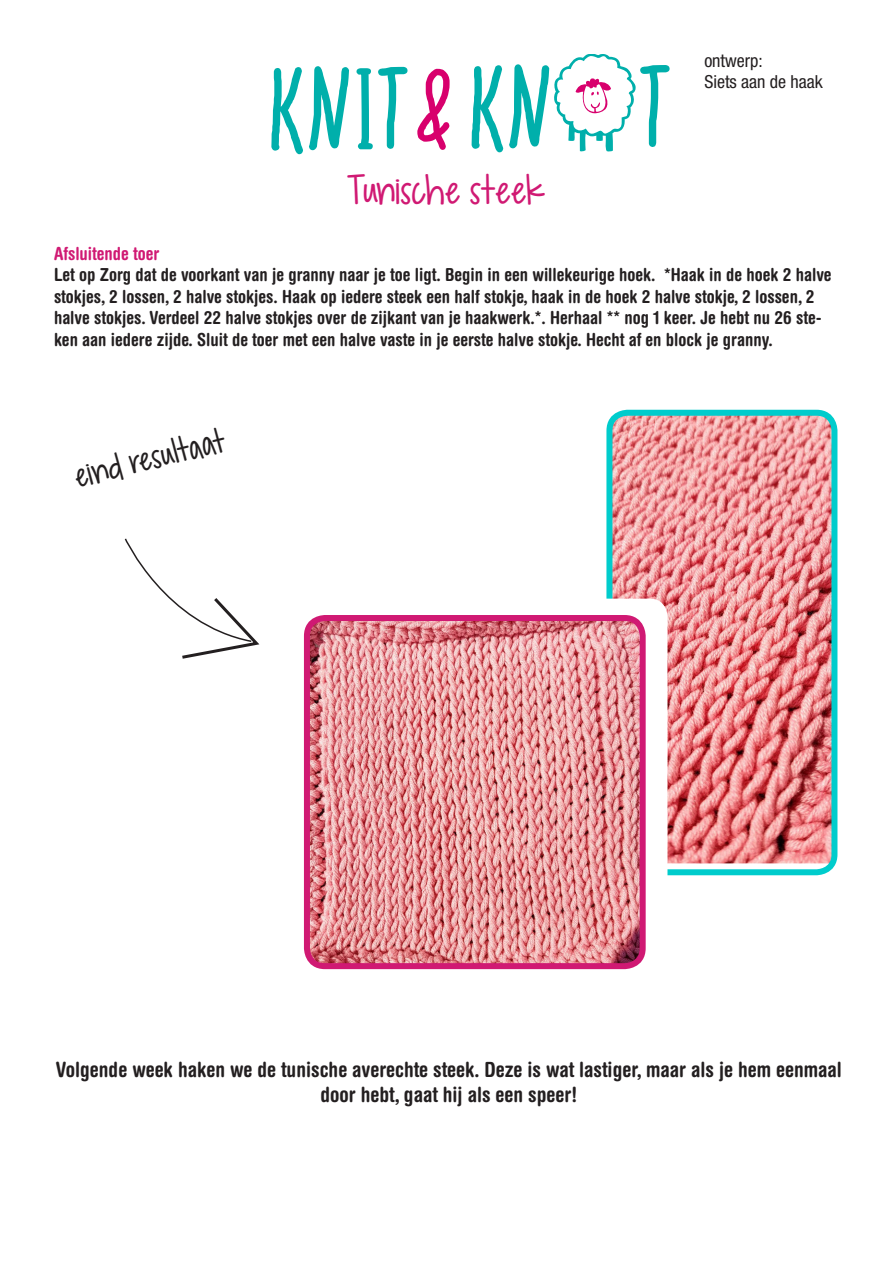
<style>
.page{position:relative;width:893px;height:1263px;background:#fff}
.page>*{position:absolute;margin:0;border:0;box-sizing:border-box;transform-origin:0 0}
.t1{font:30px "KG Dropsof Jupiter";color:#d01973}
.t2{font:25.5px "KG Dropsof Jupiter";color:#231f20}
.t3{font:700 condensed 21px/25.2px "Helvetica Rounded LT Std";color:#231f20;text-align:center}
.t4{font:700 condensed 18px/21.6px "Helvetica Rounded LT Std";color:#231f20}
.t5{font:condensed 18px "Helvetica Neue LT Std";color:#231f20}
.t6{font:700 condensed 18px "Helvetica Rounded LT Std";color:#d01973}
</style>
<div class="page">
<svg style="left:271px;top:67px;width:32px;height:87px"></svg>
<svg style="left:309px;top:66px;width:40px;height:84px"></svg>
<svg style="left:356px;top:67px;width:51px;height:82px"></svg>
<svg style="left:417px;top:69px;width:33px;height:81px"></svg>
<svg style="left:472px;top:65px;width:31px;height:87px"></svg>
<svg style="left:509px;top:54px;width:161px;height:98px"></svg>
<img style="left:613px;top:417px;width:217px;height:446px">
<div style="left:606px;top:410px;width:231px;height:465px;border:6px solid #0cc;border-radius:18px"></div>
<div style="left:538px;top:599px;width:129px;height:374px;background:#fff;border-radius:18px"></div>
<svg style="left:124px;top:538px;width:136px;height:121px"></svg>
<img style="left:311px;top:622px;width:328px;height:340px">
<div style="left:304px;top:615px;width:342px;height:354px;border:6px solid #d01973;border-radius:18px"></div>
<p class="t1" style="left:347px;top:166px;width:200px">Tunische steek</p>
<p class="t5" style="left:704px;top:50px;width:60px">ontwerp:</p>
<p class="t5" style="left:704px;top:72px;width:120px">Siets aan de haak</p>
<p class="t6" style="left:54px;top:242px;width:107px">Afsluitende toer</p>
<p class="t4" style="left:54px;top:264px;width:779px">Let op Zorg dat de voorkant van je granny naar je toe ligt. Begin in een willekeurige hoek. *Haak in de hoek 2 halve stokjes, 2 lossen, 2 halve stokjes. Haak op iedere steek een half stokje, haak in de hoek 2 halve stokje, 2 lossen, 2 halve stokjes. Verdeel 22 halve stokjes over de zijkant van je haakwerk.*. Herhaal ** nog 1 keer. Je hebt nu 26 ste&shy;ken aan iedere zijde. Sluit de toer met een halve vaste in je eerste halve stokje. Hecht af en block je granny.</p>
<p class="t2" style="left:70px;top:457px;width:156px;rotate:-14deg">eind resultaat</p>
<p class="t3" style="left:56px;top:1057px;width:788px">Volgende week haken we de tunische averechte steek. Deze is wat lastiger, maar als je hem eenmaal door hebt, gaat hij als een speer!</p>
</div>
